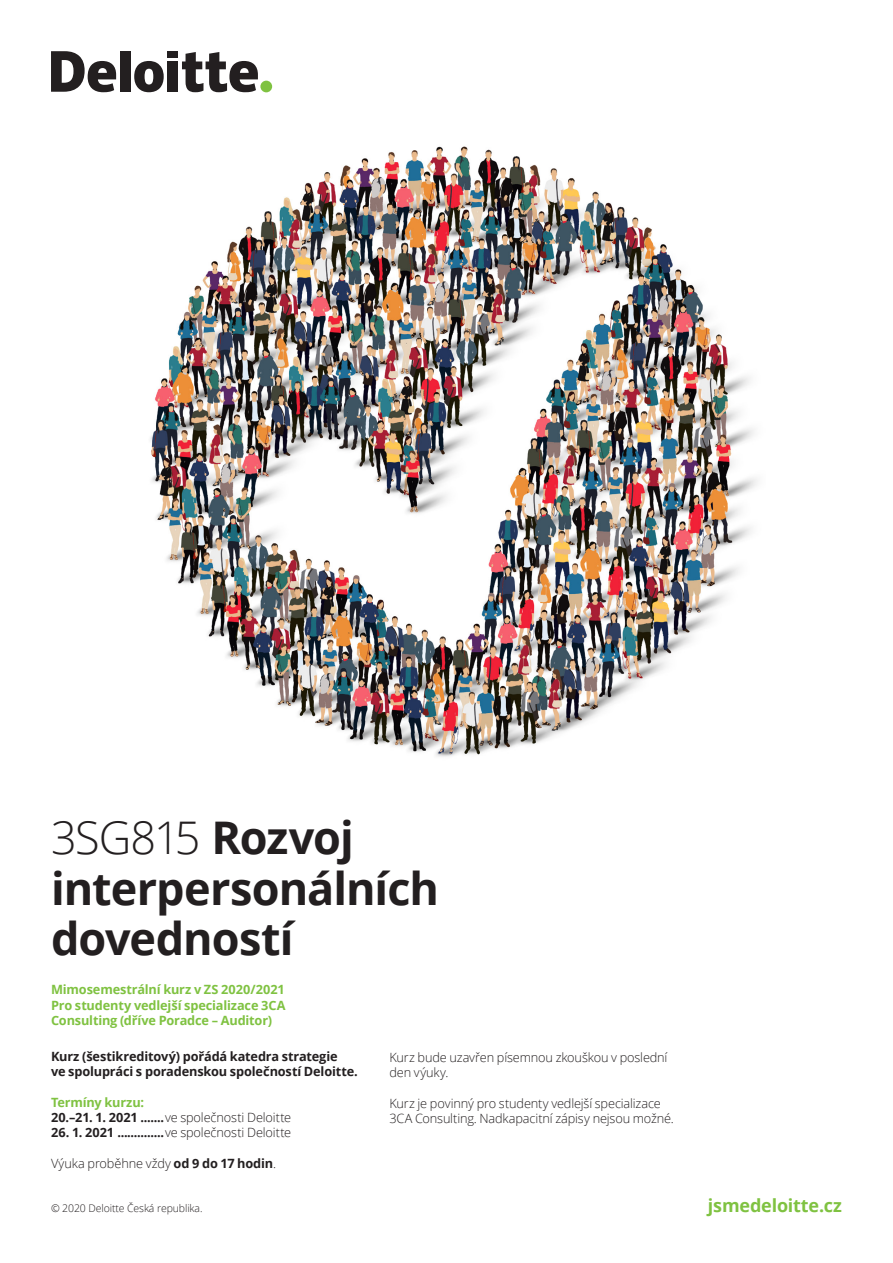
<style>
.page{position:relative;width:893px;height:1263px;background:#fff}
.page>*{position:absolute;margin:0;border:0;box-sizing:border-box;transform-origin:0 0}
.Story_heading_bold{font:700 45px "Open Sans";letter-spacing:-.02em;color:#231f20}
.Story_heading_bold-2{font:300 45px "Open Sans";letter-spacing:-.035em;color:#231f20}
.Cover_headline_bold{font:700 18px "Open Sans";letter-spacing:-.01em;color:#7fc241}
.t1{font:300 12.75px/15.3px "Open Sans";letter-spacing:-.01em;color:#231f20}
.t2{font:700 12.75px/15.3px "Open Sans";letter-spacing:-.01em;color:#231f20}
.t3{font:700 12.75px "Open Sans";letter-spacing:-.01em;color:#7fc241}
.Footer_copy{font:300 10.5px "Open Sans";letter-spacing:-.01em;color:#231f20}
.s1{font-weight:700}
.s2{font-weight:300}
</style>
<div class="page">
<img style="left:150px;top:146px;width:608px;height:611px">
<div style="left:260px;top:81px;width:12px;height:11px;background:#7fc241;border-radius:50%"></div>
<div style="left:120px;top:51px;width:10px;height:41px;background:#231f20"></div>
<svg style="left:134px;top:61px;width:30px;height:31px"></svg>
<div style="left:168px;top:61px;width:10px;height:31px;background:#231f20"></div>
<div style="left:168px;top:51px;width:10px;height:7px;background:#231f20"></div>
<svg style="left:182px;top:52px;width:76px;height:40px"></svg>
<svg style="left:51px;top:51px;width:65px;height:41px"></svg>
<p class="Story_heading_bold-2" style="left:51px;top:807px;width:304px">3SG815 <span class="s1">Rozvoj</span></p>
<p class="Story_heading_bold" style="left:51px;top:857px;width:390px">interpersonálních</p>
<p class="Story_heading_bold" style="left:51px;top:907px;width:244px">dovedností</p>
<p class="t3" style="left:51px;top:981px;width:235px">Mimosemestrální kurz v ZS 2020/2021</p>
<p class="t3" style="left:51px;top:996px;width:236px">Pro studenty vedlejší specializace 3CA</p>
<p class="t3" style="left:51px;top:1011px;width:223px">Consulting (dříve Poradce – Auditor)</p>
<p class="t2" style="left:51px;top:1048px;width:308px">Kurz (šestikreditový) pořádá katedra strategie<br>ve spolupráci s poradenskou společností Deloitte.</p>
<p class="t3" style="left:51px;top:1093px;width:95px">Termíny kurzu:</p>
<p class="t1" style="left:51px;top:1109px;width:242px"><span class="s1">20.–21. 1. 2021 .......</span>ve společnosti Deloitte</p>
<p class="t2" style="left:51px;top:1124px;width:242px">26. 1. 2021 ..............<span class="s2">ve společnosti Deloitte</span></p>
<p class="t1" style="left:51px;top:1155px;width:227px">Výuka proběhne vždy <span class="s1">od 9 do 17 hodin</span>.</p>
<p class="t1" style="left:389px;top:1049px;width:280px">Kurz bude uzavřen písemnou zkouškou v poslední den výuky.</p>
<p class="t1" style="left:389px;top:1095px;width:286px">Kurz je povinný pro studenty vedlejší specializace<br>3CA Consulting. Nadkapacitní zápisy nejsou možné.</p>
<p class="Footer_copy" style="left:51px;top:1201px;width:153px">© 2020 Deloitte Česká republika.</p>
<p class="Cover_headline_bold" style="left:708px;top:1193px;width:136px">jsmedeloitte.cz</p>
</div>
